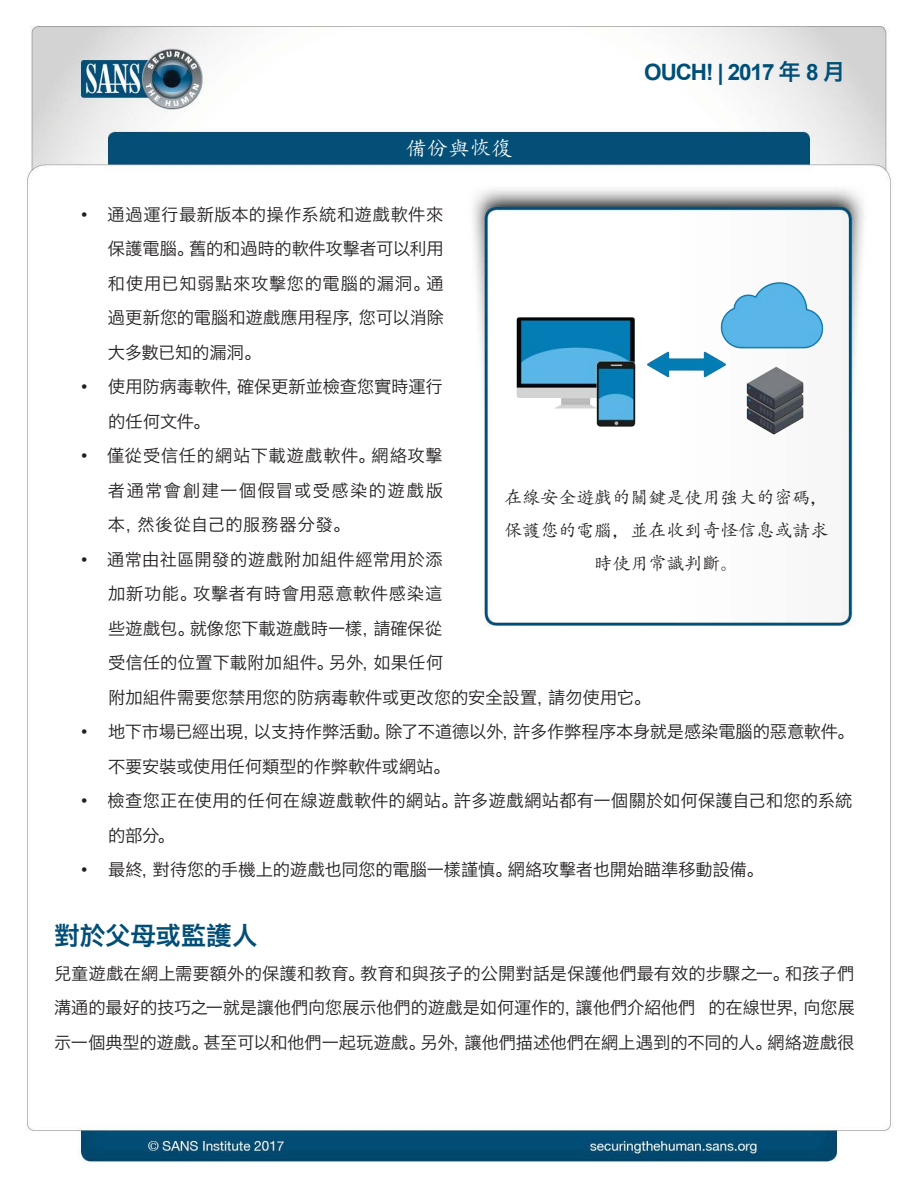
<style>
.page{position:relative;width:918px;height:1188px;background:#fff}
.page>*{position:absolute;margin:0;border:0;box-sizing:border-box;transform-origin:0 0}
.MainText{font:25.5px "Hiragino Sans GB W6";letter-spacing:-.005em;color:#024e77}
.t1{font:700 22.5px "Arial";letter-spacing:-.05em;color:#004f77}
.t2{font:21px "Adobe Kaiti Std";letter-spacing:.025em;color:#fff}
.t3{font:18px/33px "Adobe Kaiti Std";color:#231f20;text-align:center}
.t4{font:18px "Arial";color:#231f20}
.MainText-2{font:17.25px/34.5px "Hiragino Sans GB W3";color:#231f20}
.MainText-3{font:17.25px "Hiragino Sans GB W3";letter-spacing:.025em;color:#231f20}
.MainText-4{font:17.25px/34.5px "Hiragino Sans GB W3";letter-spacing:.065em;color:#231f20}
.MainText-5{font:17.25px/34.5px "Hiragino Sans GB W3";letter-spacing:.035em;color:#231f20}
.MainText-6{font:17.25px "Hiragino Sans GB W3";letter-spacing:.045em;color:#231f20}
.MainText-7{font:17.25px "Hiragino Sans GB W3";letter-spacing:.03em;color:#231f20}
.MainText-8{font:17.25px "Hiragino Sans GB W3";letter-spacing:-.025em;color:#231f20}
.s1{font-family:"Hiragino Sans GB W6";font-weight:400}
</style>
<div class="page">
<img style="left:26px;top:25px;width:865px;height:1139px">
<img style="left:496px;top:229px;width:346px;height:259px">
<h2 class="t1" style="left:644px;top:58px;width:202px">OUCH! | 2017 <span class="s1">年 月</span>8</h2>
<p class="t4" style="left:81px;top:202px;width:8px">•</p>
<p class="t4" style="left:81px;top:375px;width:8px">•</p>
<p class="t4" style="left:81px;top:444px;width:8px">•</p>
<p class="t4" style="left:81px;top:547px;width:8px">•</p>
<p class="t4" style="left:81px;top:720px;width:8px">•</p>
<p class="t4" style="left:81px;top:789px;width:8px">•</p>
<p class="t4" style="left:81px;top:858px;width:8px">•</p>
<p class="t2" style="left:405px;top:136px;width:109px">備份與恢復</p>
<p class="MainText-3" style="left:107px;top:203px;width:337px">通過運行最新版本的操作系統和遊戲軟件來</p>
<p class="MainText-2" style="left:108px;top:231px;width:88px">保護電腦。</p>
<p class="MainText-2" style="left:189px;top:231px;width:256px">舊的和過時的軟件攻擊者可以利用</p>
<p class="MainText-5" style="left:359px;top:265px;width:87px;text-indent:-251px">和使用已知弱點來攻擊您的電腦的漏洞。您可以消除</p>
<p class="MainText-2" style="left:426px;top:265px;width:19px">通</p>
<p class="MainText-2" style="left:108px;top:300px;width:258px">過更新您的電腦和遊戲應用程序，大多數已知的漏洞。</p>
<p class="MainText-2" style="left:237px;top:369px;width:207px">確保更新並檢查您實時運行</p>
<p class="MainText-2" style="left:108px;top:369px;width:137px">使用防病毒軟件，</p>
<p class="MainText-2" style="left:108px;top:403px;width:104px">的任何文件。</p>
<p class="MainText-6" style="left:107px;top:445px;width:270px">僅從受信任的網站下載遊戲軟件。</p>
<p class="MainText-2" style="left:372px;top:438px;width:73px">網絡攻擊</p>
<p class="MainText-4" style="left:137px;top:472px;width:307px;text-indent:-29px">者通常會創建一個假冒或受感染的遊戲版然後從自己的服務器分發。</p>
<p class="MainText-2" style="left:108px;top:507px;width:36px">本，</p>
<p class="MainText-3" style="left:107px;top:548px;width:337px">通常由社區開發的遊戲附加組件經常用於添</p>
<p class="MainText-7" style="left:193px;top:583px;width:251px">攻擊者有時會用惡意軟件感染這</p>
<p class="MainText-2" style="left:108px;top:576px;width:91px">加新功能。</p>
<p class="MainText-2" style="left:108px;top:610px;width:88px">些遊戲包。</p>
<p class="MainText-2" style="left:190px;top:610px;width:191px">就像您下載遊戲時一樣，</p>
<p class="MainText-2" style="left:373px;top:610px;width:71px">請確保從</p>
<p class="MainText-2" style="left:108px;top:645px;width:227px">受信任的位置下載附加組件。</p>
<p class="MainText-2" style="left:329px;top:645px;width:52px">另外，</p>
<p class="MainText-2" style="left:374px;top:645px;width:71px">如果任何</p>
<p class="t3" style="left:504px;top:481px;width:325px">在線安全遊戲的關鍵是使用強大的密碼，保護您的電腦，並在收到奇怪信息或請求時使用常識判斷。</p>
<p class="MainText-2" style="left:108px;top:679px;width:448px">附加組件需要您禁用您的防病毒軟件或更改您的安全設置，</p>
<p class="MainText-2" style="left:513px;top:714px;width:343px">許多作弊程序本身就是感染電腦的惡意軟件。</p>
<p class="MainText-2" style="left:548px;top:679px;width:105px">請勿使用它。</p>
<p class="MainText-2" style="left:385px;top:714px;width:136px">除了不道德以外，</p>
<p class="MainText-2" style="left:254px;top:714px;width:138px">以支持作弊活動。</p>
<p class="MainText-8" style="left:108px;top:721px;width:154px">地下市場已經出現，</p>
<p class="MainText-2" style="left:108px;top:748px;width:344px">不要安裝或使用任何類型的作弊軟件或網站。</p>
<p class="MainText-2" style="left:454px;top:783px;width:400px">許多遊戲網站都有一個關於如何保護自己和您的系統</p>
<p class="MainText-2" style="left:108px;top:783px;width:352px">檢查您正在使用的任何在線遊戲軟件的網站。</p>
<p class="MainText-2" style="left:108px;top:817px;width:68px">的部分。</p>
<p class="MainText-2" style="left:108px;top:852px;width:52px">最終，</p>
<p class="MainText-2" style="left:153px;top:852px;width:361px">對待您的手機上的遊戲也同您的電腦一樣謹慎。</p>
<p class="MainText-2" style="left:508px;top:852px;width:257px">網絡攻擊者也開始瞄準移動設備。</p>
<p class="MainText" style="left:54px;top:919px;width:205px">對於父母或監護人</p>
<p class="MainText-2" style="left:54px;top:955px;width:313px">兒童遊戲在網上需要額外的保護和教育。</p>
<p class="MainText-2" style="left:360px;top:955px;width:431px">教育和與孩子的公開對話是保護他們最有效的步驟之一。</p>
<p class="MainText-2" style="left:785px;top:955px;width:71px">和孩子們</p>
<p class="MainText-2" style="left:54px;top:990px;width:529px">溝通的最好的技巧之一就是讓他們向您展示他們的遊戲是如何運作的，</p>
<p class="MainText-2" style="left:576px;top:990px;width:121px">讓他們介紹他們</p>
<p class="MainText-2" style="left:708px;top:990px;width:103px">的在線世界，</p>
<p class="MainText-2" style="left:803px;top:990px;width:53px">向您展</p>
<p class="MainText-2" style="left:54px;top:1024px;width:156px">示一個典型的遊戲。</p>
<p class="MainText-2" style="left:203px;top:1024px;width:224px">甚至可以和他們一起玩遊戲。</p>
<p class="MainText-2" style="left:421px;top:1024px;width:51px">另外，</p>
<p class="MainText-2" style="left:464px;top:1024px;width:309px">讓他們描述他們在網上遇到的不同的人。</p>
<p class="MainText-2" style="left:768px;top:1024px;width:88px">網絡遊戲很</p>
</div>
